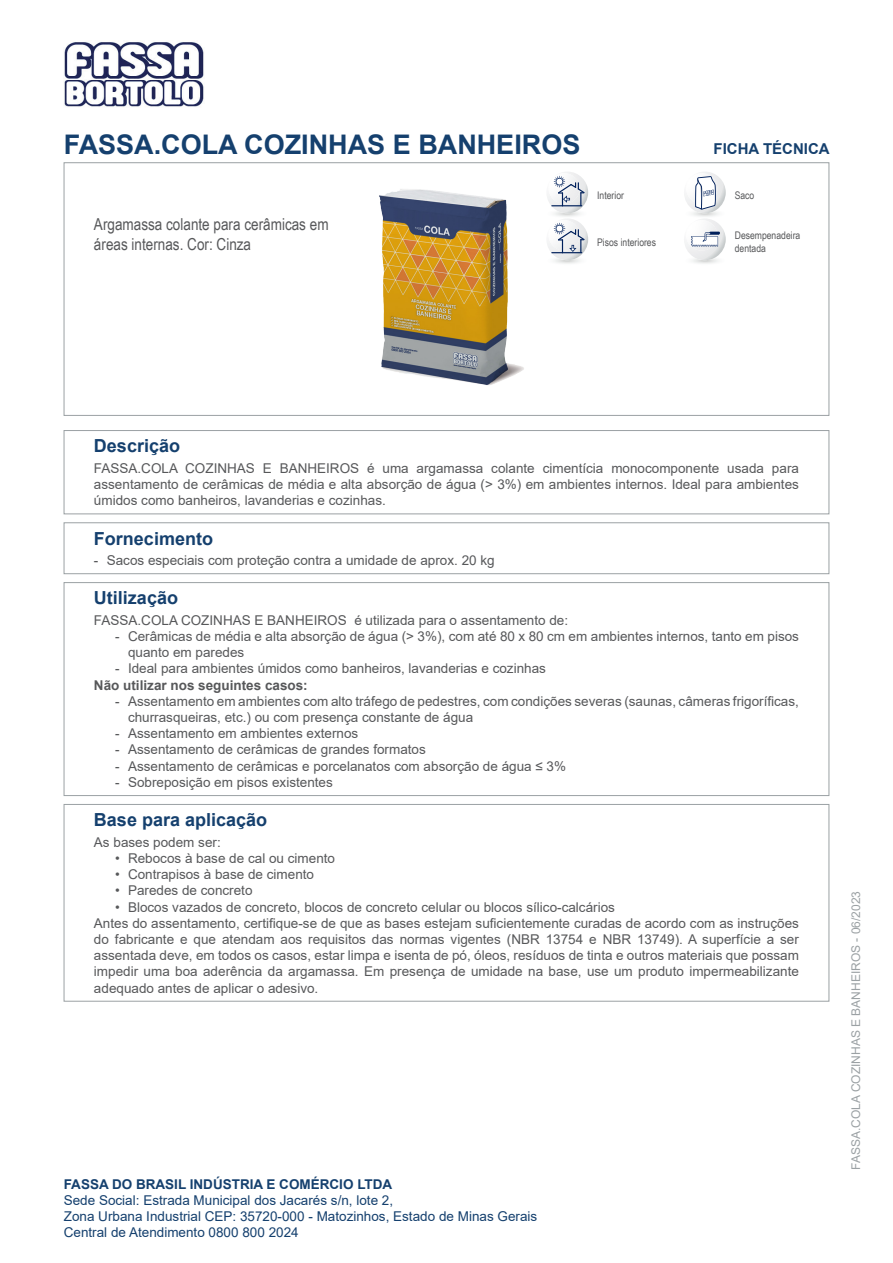
<style>
.page{position:relative;width:893px;height:1263px;background:#fff}
.page>*{position:absolute;margin:0;border:0;box-sizing:border-box;transform-origin:0 0}
.Sottotitolo{font:700 27px "Arial";color:#15406e}
.Titolo{font:700 18px "Arial";color:#15406e}
.Descrizione{font:16.5px/19.8px "Arial Narrow";color:#57585a}
.Scheda_Tecnica{font:700 15px "Arial";color:#15406e}
.Preparazione_del_fon{font:13.5px/16.2px "Arial";color:#57585a}
.Composizione{font:13.5px/16.2px "Arial";color:#57585a;text-align:justify}
.t1{font:13.5px/16.2px "Arial";color:#15406e}
.Impiego{font:13.5px "Arial";color:#57585a}
.t2{font:700 13.5px "Arial";color:#15406e}
.Grassetto{font:700 13.5px "Arial";color:#57585a}
.t3{font:12px "Arial";color:#9ba1a4}
.Frase{font:10.5px/12.6px "Arial Narrow";color:#57585a}
</style>
<div class="page">
<img style="left:64px;top:41px;width:140px;height:66px">
<img style="left:379px;top:189px;width:145px;height:196px">
<svg style="left:547px;top:172px;width:41px;height:88px"></svg>
<hr style="left:551px;top:252px;width:31px;height:1px;background:#00205b">
<svg style="left:684px;top:172px;width:42px;height:88px"></svg>
<div style="left:64px;top:163px;width:765px;height:253px;border:1px solid #9ba1a4"></div>
<div style="left:64px;top:430px;width:765px;height:84px;border:1px solid #9ba1a4"></div>
<div style="left:64px;top:523px;width:765px;height:51px;border:1px solid #9ba1a4"></div>
<div style="left:64px;top:582px;width:765px;height:214px;border:1px solid #9ba1a4"></div>
<div style="left:64px;top:804px;width:765px;height:197px;border:1px solid #9ba1a4"></div>
<p class="Sottotitolo" style="left:64px;top:125px;width:518px">FASSA.COLA COZINHAS E BANHEIROS</p>
<p class="Scheda_Tecnica" style="left:714px;top:138px;width:118px">FICHA TÉCNICA</p>
<p class="Descrizione" style="left:94px;top:214px;width:236px">Argamassa colante para cerâmicas em áreas internas. Cor: Cinza</p>
<p class="Frase" style="left:597px;top:188px;width:28px">Interior</p>
<p class="Frase" style="left:597px;top:235px;width:60px">Pisos interiores</p>
<p class="Frase" style="left:735px;top:188px;width:21px">Saco</p>
<p class="Frase" style="left:735px;top:229px;width:67px">Desempenadeira dentada</p>
<p class="Titolo" style="left:94px;top:433px;width:88px">Descrição</p>
<p class="Composizione" style="left:94px;top:460px;width:706px">FASSA.COLA COZINHAS E BANHEIROS é uma argamassa colante cimentícia monocomponente usada para assentamento de cerâmicas de média e alta absorção de água (&gt; 3%) em ambientes internos. Ideal para ambientes úmidos como banheiros, lavanderias e cozinhas.</p>
<p class="Titolo" style="left:94px;top:525px;width:121px">Fornecimento</p>
<p class="Preparazione_del_fon" style="left:94px;top:552px;width:402px">- Sacos especiais com proteção contra a umidade de aprox. 20 kg</p>
<p class="Titolo" style="left:94px;top:585px;width:86px">Utilização</p>
<p class="Impiego" style="left:94px;top:611px;width:476px">FASSA.COLA COZINHAS E BANHEIROS é utilizada para o assentamento de:</p>
<p class="Preparazione_del_fon" style="left:128px;top:628px;width:672px;text-indent:-13px">- Cerâmicas de média e alta absorção de água (&gt; 3%), com até 80 x 80 cm em ambientes internos, tanto em pisos quanto em paredes</p>
<p class="Preparazione_del_fon" style="left:115px;top:660px;width:432px">- Ideal para ambientes úmidos como banheiros, lavanderias e cozinhas</p>
<p class="Grassetto" style="left:94px;top:675px;width:215px">Não utilizar nos seguintes casos:</p>
<p class="Preparazione_del_fon" style="left:128px;top:693px;width:672px;text-indent:-13px">- Assentamento em ambientes com alto tráfego de pedestres, com condições severas (saunas, câmeras frigoríficas, churrasqueiras, etc.) ou com presença constante de água</p>
<p class="Preparazione_del_fon" style="left:115px;top:725px;width:245px">- Assentamento em ambientes externos</p>
<p class="Preparazione_del_fon" style="left:115px;top:741px;width:312px">- Assentamento de cerâmicas de grandes formatos</p>
<p class="Preparazione_del_fon" style="left:115px;top:758px;width:452px">- Assentamento de cerâmicas e porcelanatos com absorção de água ≤ 3%</p>
<p class="Preparazione_del_fon" style="left:115px;top:774px;width:219px">- Sobreposição em pisos existentes</p>
<p class="Titolo" style="left:94px;top:807px;width:175px">Base para aplicação</p>
<p class="Preparazione_del_fon" style="left:94px;top:834px;width:128px">As bases podem ser:</p>
<p class="Preparazione_del_fon" style="left:115px;top:850px;width:221px">• Rebocos à base de cal ou cimento</p>
<p class="Preparazione_del_fon" style="left:115px;top:866px;width:200px">• Contrapisos à base de cimento</p>
<p class="Preparazione_del_fon" style="left:115px;top:882px;width:139px">• Paredes de concreto</p>
<p class="Preparazione_del_fon" style="left:115px;top:898px;width:501px">• Blocos vazados de concreto, blocos de concreto celular ou blocos sílico-calcários</p>
<p class="Preparazione_del_fon" style="left:94px;top:915px;width:706px;text-align:justify">Antes do assentamento, certifique-se de que as bases estejam suficientemente curadas de acordo com as instruções do fabricante e que atendam aos requisitos das normas vigentes (NBR 13754 e NBR 13749). A superfície a ser assentada deve, em todos os casos, estar limpa e isenta de pó, óleos, resíduos de tinta e outros materiais que possam impedir uma boa aderência da argamassa. Em presença de umidade na base, use um produto impermeabilizante adequado antes de aplicar o adesivo.</p>
<p class="t2" style="left:64px;top:1174px;width:330px">FASSA DO BRASIL INDÚSTRIA E COMÉRCIO LTDA</p>
<p class="t1" style="left:64px;top:1192px;width:475px">Sede Social: Estrada Municipal dos Jacarés s/n, lote 2,<br>Zona Urbana Industrial CEP: 35720-000 - Matozinhos, Estado de Minas Gerais<br>Central de Atendimento 0800 800 2024</p>
<p class="t3" style="left:848px;top:1170px;width:280px;rotate:-90deg">FASSA.COLA COZINHAS E BANHEIROS - 06/2023</p>
</div>
